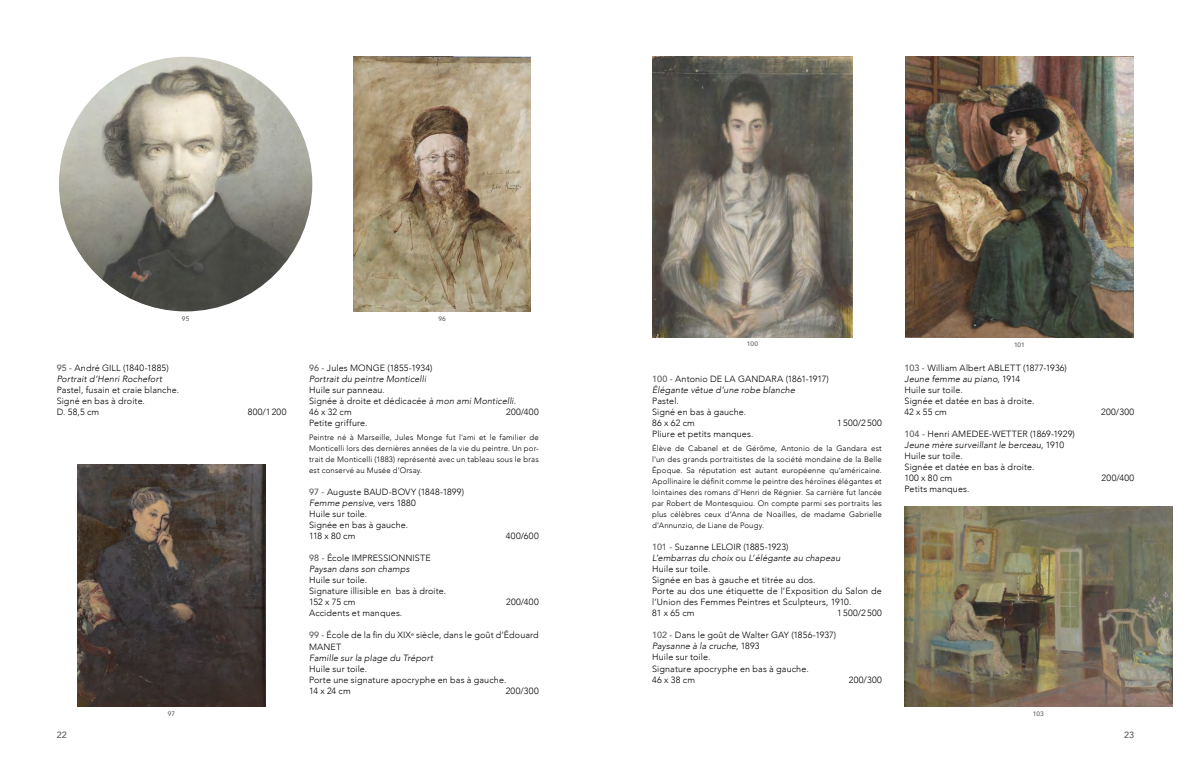
<style>
.page{position:relative;width:1191px;height:766px;background:#fff}
.page>*{position:absolute;margin:0;border:0;box-sizing:border-box;transform-origin:0 0}
.t1{font:300 9px/11px "Avenir";letter-spacing:.015em;color:#000}
.t2{font:italic 300 9px/11px "Avenir";letter-spacing:.01em;color:#000}
.t3{font:300 9px "Avenir";letter-spacing:.055em;color:#000}
.t4{font:500 9px "Avenir";color:#58595b}
.t5{font:300 7.8px/11px "Avenir";letter-spacing:.02em;color:#000;text-align:justify}
.t6{font:500 6.5px "Avenir";letter-spacing:.015em;color:#58595b}
.s1{font-weight:500;font-style:normal;color:#58595b}
.s2{font-style:normal}
.s3{font-style:italic}
.s4{font-weight:500;color:#58595b}
</style>
<div class="page">
<img style="left:78px;top:464px;width:187px;height:242px">
<img style="left:652px;top:57px;width:200px;height:280px">
<img style="left:905px;top:57px;width:228px;height:280px">
<img style="left:353px;top:57px;width:178px;height:254px">
<img style="left:904px;top:506px;width:268px;height:200px">
<img style="left:59px;top:57px;width:253px;height:254px">
<p class="t6" style="left:182px;top:313px;width:9px">95</p>
<p class="t6" style="left:438px;top:313px;width:9px">96</p>
<p class="t2" style="left:57px;top:362px;width:114px"><span class="s1">95 -</span> <span class="s2">André GILL (1840-1885)<br></span>Portrait d’Henri Rochefort</p>
<p class="t1" style="left:57px;top:384px;width:124px">Pastel, fusain et craie blanche.<br>Signé en bas à droite.<br>D. 58,5 cm</p>
<p class="t6" style="left:168px;top:707px;width:9px">97</p>
<p class="t1" style="left:248px;top:406px;width:40px">800/1200</p>
<p class="t2" style="left:309px;top:362px;width:125px"><span class="s1">96 -</span> <span class="s2">Jules MONGE (1855-1934)<br></span>Portrait du peintre Monticelli</p>
<p class="t1" style="left:309px;top:384px;width:208px">Huile sur panneau.<br>Signée à droite et dédicacée <span class="s3">à mon ami Monticelli.<br></span>46 x 32 cm</p>
<p class="t1" style="left:506px;top:406px;width:34px">200/400</p>
<p class="t1" style="left:309px;top:417px;width:60px">Petite griffure.</p>
<p class="t5" style="left:309px;top:432px;width:231px">Peintre né à Marseille, Jules Monge fut l’ami et le familier de Monticelli lors des dernières années de la vie du peintre. Un por&shy;trait de Monticelli (1883) représenté avec un tableau sous le bras est conservé au Musée d’Orsay.</p>
<p class="t1" style="left:309px;top:486px;width:156px"><span class="s4">97 -</span> Auguste BAUD-BOVY (1848-1899)<br><span class="s3">Femme pensive</span>, vers 1880<br>Huile sur toile.<br>Signée en bas à gauche.<br>118 x 80 cm</p>
<p class="t1" style="left:506px;top:530px;width:34px">400/600</p>
<p class="t1" style="left:309px;top:552px;width:102px"><span class="s4">98 -</span> École impressionniste<br><span class="s3">Paysan dans son champs</span></p>
<p class="t1" style="left:309px;top:574px;width:138px">Huile sur toile.<br>Signature illisible en bas à droite.<br>152 x 75 cm</p>
<p class="t1" style="left:506px;top:596px;width:34px">200/400</p>
<p class="t1" style="left:309px;top:607px;width:95px">Accidents et manques.</p>
<p class="t1" style="left:309px;top:629px;width:231px"><span class="s4">99 -</span> École de la fin du XIX<sup>e</sup> siècle, dans le goût d’Édouard<br>MANET</p>
<p class="t2" style="left:309px;top:651px;width:126px">Famille sur la plage du Tréport</p>
<p class="t1" style="left:309px;top:662px;width:199px">Huile sur toile.<br>Porte une signature apocryphe en bas à gauche.<br>14 x 24 cm</p>
<p class="t1" style="left:506px;top:684px;width:35px">200/300</p>
<p class="t6" style="left:747px;top:338px;width:13px">100</p>
<p class="t1" style="left:652px;top:374px;width:178px"><span class="s4">100 -</span> Antonio DE LA GANDARA (1861-1917)<br><span class="s3">Élégante vêtue d’une robe blanche</span></p>
<p class="t1" style="left:652px;top:396px;width:95px">Pastel.<br>Signé en bas à gauche.<br>86 x 62 cm</p>
<p class="t3" style="left:837px;top:418px;width:46px">1500/2500</p>
<p class="t1" style="left:652px;top:429px;width:103px">Pliure et petits manques.</p>
<p class="t5" style="left:652px;top:443px;width:231px">Élève de Cabanel et de Gérôme, Antonio de la Gandara est l’un des grands portraitistes de la société mondaine de la Belle Époque. Sa réputation est autant européenne qu‘américaine.<br>Apollinaire le définit comme le peintre des héroïnes élégantes et lointaines des romans d’Henri de Régnier. Sa carrière fut lancée par Robert de Montesquiou. On compte parmi ses portraits les plus célèbres ceux d’Anna de Noailles, de madame Gabrielle d’Annunzio, de Liane de Pougy.</p>
<p class="t1" style="left:652px;top:541px;width:231px"><span class="s4">101 -</span> Suzanne LELOIR (1885-1923)<br><span class="s3">L’embarras du choix</span> ou <span class="s3">L’élégante au chapeau<br></span>Huile sur toile.<br>Signée en bas à gauche et titrée au dos.<br>Porte au dos une étiquette de l’Exposition du Salon de l’Union des Femmes Peintres et Sculpteurs, 1910.<br>81 x 65 cm</p>
<p class="t3" style="left:837px;top:608px;width:46px">1500/2500</p>
<p class="t1" style="left:652px;top:629px;width:186px"><span class="s4">102 -</span> Dans le goût de Walter GAY (1856-1937)<br><span class="s3">Paysanne à la cruche</span>, 1893<br>Huile sur toile.<br>Signature apocryphe en bas à gauche.<br>46 x 38 cm</p>
<p class="t1" style="left:849px;top:673px;width:35px">200/300</p>
<p class="t6" style="left:1014px;top:339px;width:12px">101</p>
<p class="t1" style="left:904px;top:363px;width:164px"><span class="s4">103 -</span> William Albert ABLETT (1877-1936)<br><span class="s3">Jeune femme au piano</span>, 1914<br>Huile sur toile.<br>Signée et datée en bas à droite.<br>42 x 55 cm</p>
<p class="t1" style="left:904px;top:429px;width:172px"><span class="s4">104 -</span> Henri AMEDEE-WETTER (1869-1929)<br><span class="s3">Jeune mère surveillant le berceau</span>, 1910<br>Huile sur toile.<br>Signée et datée en bas à droite.<br>100 x 80 cm</p>
<p class="t1" style="left:904px;top:483px;width:66px">Petits manques.</p>
<p class="t6" style="left:1033px;top:707px;width:12px">103</p>
<p class="t1" style="left:1101px;top:407px;width:35px">200/300</p>
<p class="t1" style="left:1101px;top:472px;width:34px">200/400</p>
<p class="t4" style="left:57px;top:727px;width:12px">22</p>
<p class="t4" style="left:1124px;top:727px;width:12px">23</p>
</div>
